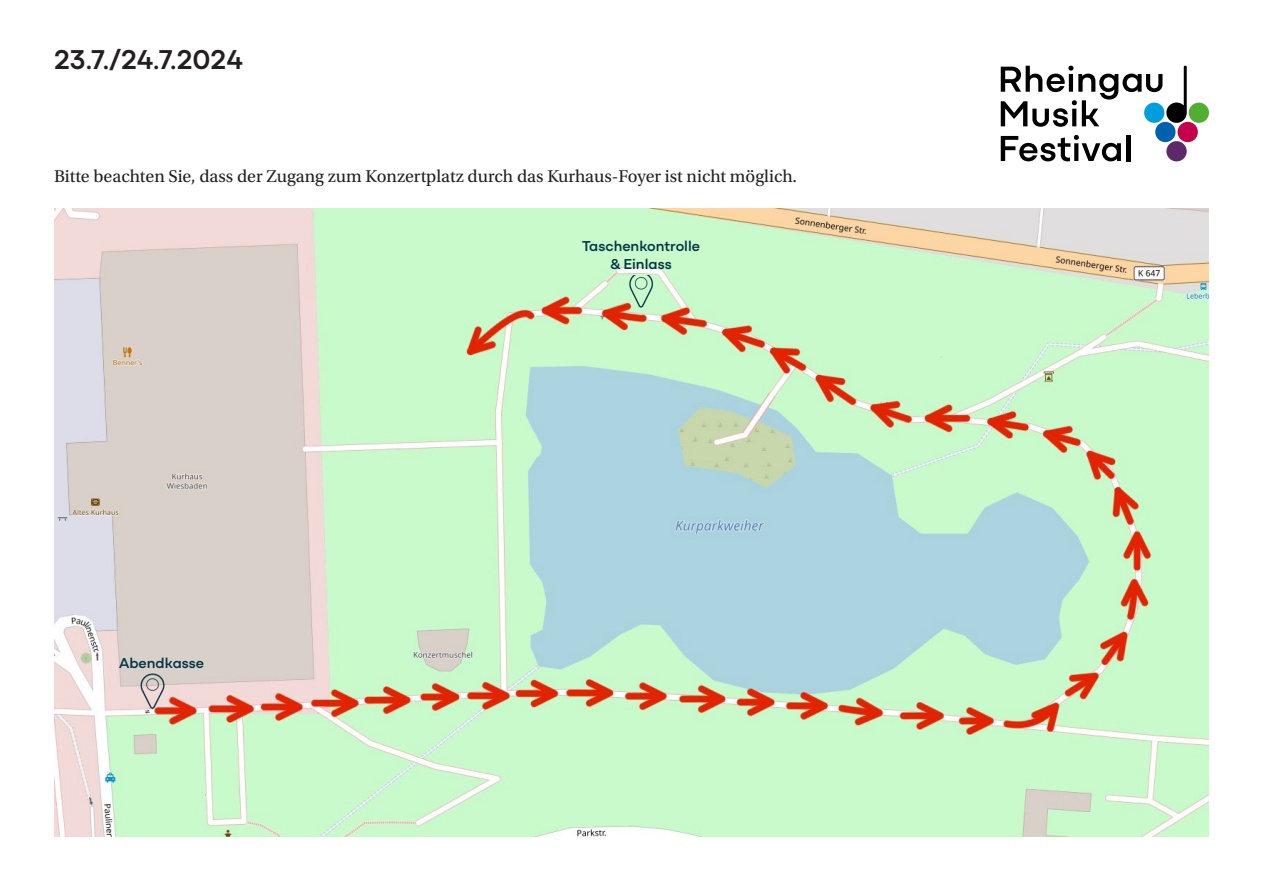
<style>
.page{position:relative;width:1263px;height:893px;background:#fff}
.page>*{position:absolute;margin:0;border:0;box-sizing:border-box;transform-origin:0 0}
.t1{font:600 28.5px "Mozaic GEO";color:#231f20}
.t2{font:18px "Utopia Std";color:#231f20}
.t3{font:600 15px "Mozaic GEO";color:#033547}
</style>
<div class="page">
<img style="left:54px;top:209px;width:1155px;height:628px">
<img style="left:109px;top:655px;width:87px;height:80px">
<img style="left:597px;top:275px;width:77px;height:59px">
<svg style="left:1001px;top:135px;width:120px;height:26px"></svg>
<hr style="left:1126px;top:135px;width:4px;height:26px;background:#000">
<div style="left:1177px;top:122px;width:21px;height:20px;background:#c4014b;border-radius:50%"></div>
<div style="left:1155px;top:122px;width:20px;height:20px;background:#0062ae;border-radius:50%"></div>
<svg style="left:1001px;top:66px;width:186px;height:61px"></svg>
<div style="left:1144px;top:103px;width:20px;height:20px;background:#009ddf;border-radius:50%"></div>
<div style="left:1189px;top:103px;width:20px;height:20px;background:#52ae32;border-radius:50%"></div>
<div style="left:1166px;top:141px;width:21px;height:20px;background:#5c2a6b;border-radius:50%"></div>
<p class="t1" style="left:54px;top:37px;width:190px">23.7./24.7.2024</p>
<p class="t2" style="left:54px;top:167px;width:744px">Bitte beachten Sie, dass der Zugang zum Konzertplatz durch das Kurhaus-Foyer ist nicht möglich.</p>
<p class="t3" style="left:119px;top:651px;width:87px">Abendkasse</p>
<p class="t3" style="left:582px;top:234px;width:120px">Taschenkontrolle</p>
<p class="t3" style="left:610px;top:252px;width:63px">&amp; Einlass</p>
</div>
